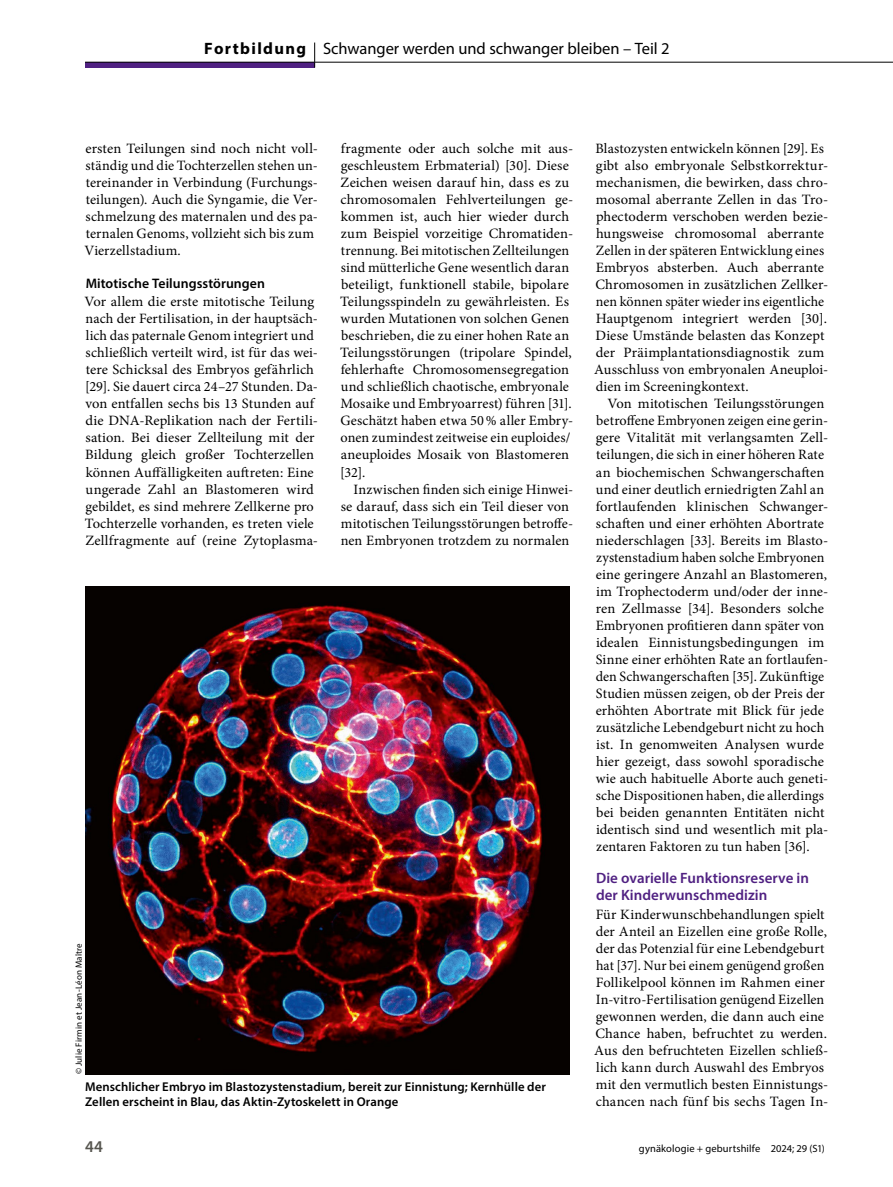
<style>
.page{position:relative;width:893px;height:1187px;background:#fff}
.page>*{position:absolute;margin:0;border:0;box-sizing:border-box;transform-origin:0 0}
.t1{font:16.5px "Myriad Pro";color:#000}
.t2{font:600 16.5px "Myriad Pro";color:#56554f}
.SectionHeading_1{font:600 15px/17px "Myriad Pro";color:#502182}
.Para_Indent{font:14.25px/17px "Minion Pro";letter-spacing:.005em;color:#000}
.Para_x{font:14.25px/17px "Minion Pro";letter-spacing:.005em;color:#000}
.SectionHeading_2{font:600 13.8px "Myriad Pro";letter-spacing:.005em;color:#000}
.Image_Caption_x{font:600 12.75px/15px "Myriad Pro";letter-spacing:.01em;color:#000}
.t3{font:10.5px "Myriad Pro";letter-spacing:.015em;color:#000}
.Image_Source_x{font:9px "Myriad Pro";letter-spacing:.015em;color:#000}
.s1{font-weight:700}
</style>
<div class="page">
<img style="left:85px;top:586px;width:485px;height:488px">
<div style="left:85px;top:62px;width:230px;height:5px;background:#502182"></div>
<hr style="left:85px;top:62px;width:230px;height:1px;background:#000">
<hr style="left:315px;top:62px;width:578px;height:1px;background:#000">
<svg style="left:314px;top:43px;width:1px;height:24px"></svg>
<p class="t1" style="left:204px;top:38px;width:467px"><span class="s1">Fortbildung</span> Schwanger werden und schwanger bleiben – Teil 2</p>
<p class="Para_Indent" style="left:84px;top:140px;width:235px">ersten Teilungen sind noch nicht voll&shy;ständig und die Tochterzellen stehen un&shy;tereinander in Verbindung (Furchungs&shy;teilungen). Auch die Syngamie, die Ver&shy;schmelzung des maternalen und des pa&shy;ternalen Genoms, vollzieht sich bis zum Vierzellstadium.</p>
<p class="SectionHeading_2" style="left:86px;top:274px;width:181px">Mitotische Teilungsstörungen</p>
<p class="Para_x" style="left:84px;top:293px;width:235px">Vor allem die erste mitotische Teilung nach der Fertilisation, in der hauptsäch&shy;lich das paternale Genom integriert und schließlich verteilt wird, ist für das wei&shy;tere Schicksal des Embryos gefährlich [29]. Sie dauert circa 24–27 Stunden. Da&shy;von entfallen sechs bis 13 Stunden auf die DNA-Replikation nach der Fertili&shy;sation. Bei dieser Zellteilung mit der Bildung gleich großer Tochterzellen können Auffälligkeiten auftreten: Eine ungerade Zahl an Blastomeren wird gebildet, es sind mehrere Zellkerne pro Tochterzelle vorhanden, es treten viele Zellfragmente auf (reine Zytoplasma-</p>
<p class="Para_x" style="left:340px;top:140px;width:235px">fragmente oder auch solche mit aus&shy;geschleustem Erbmaterial) [30]. Diese Zeichen weisen darauf hin, dass es zu chromosomalen Fehlverteilungen ge&shy;kommen ist, auch hier wieder durch zum Beispiel vorzeitige Chromatiden&shy;trennung. Bei mitotischen Zellteilungen sind mütterliche Gene wesentlich daran beteiligt, funktionell stabile, bipolare Teilungsspindeln zu gewährleisten. Es wurden Mutationen von solchen Genen beschrieben, die zu einer hohen Rate an Teilungsstörungen (tripolare Spindel, fehlerhafte Chromosomensegregation und schließlich chaotische, embryonale Mosaike und Embryoarrest) führen [31].<br>Geschätzt haben etwa 50% aller Embry&shy;onen zumindest zeitweise ein euploides/ aneuploides Mosaik von Blastomeren [32].</p>
<p class="Para_Indent" style="left:341px;top:480px;width:234px;text-indent:13px">Inzwischen finden sich einige Hinwei&shy;se darauf, dass sich ein Teil dieser von mitotischen Teilungsstörungen betroffe&shy;nen Embryonen trotzdem zu normalen</p>
<p class="Image_Source_x" style="left:73px;top:1073px;width:132px;rotate:-90deg">© Julie Firmin et Jean-Léon Maître</p>
<p class="Image_Caption_x" style="left:85px;top:1078px;width:462px">Menschlicher Embryo im Blastozystenstadium, bereit zur Einnistung; Kernhülle der<br>Zellen erscheint in Blau, das Aktin-Zytoskelett in Orange</p>
<p class="Para_Indent" style="left:594px;top:140px;width:236px">Blastozysten entwickeln können [29]. Es gibt also embryonale Selbstkorrektur&shy;mechanismen, die bewirken, dass chro&shy;mosomal aberrante Zellen in das Tro&shy;phectoderm verschoben werden bezie&shy;hungsweise chromosomal aberrante Zellen in der späteren Entwicklung eines Embryos absterben. Auch aberrante Chromosomen in zusätzlichen Zellker&shy;nen können später wieder ins eigentliche Hauptgenom integriert werden [30].<br>Diese Umstände belasten das Konzept der Präimplantationsdiagnostik zum Ausschluss von embryonalen Aneuploi&shy;dien im Screeningkontext.</p>
<p class="Para_Indent" style="left:596px;top:395px;width:234px;text-indent:12px">Von mitotischen Teilungsstörungen betroffene Embryonen zeigen eine gerin&shy;gere Vitalität mit verlangsamten Zell&shy;teilungen, die sich in einer höheren Rate an biochemischen Schwangerschaften und einer deutlich erniedrigten Zahl an fortlaufenden klinischen Schwanger&shy;schaften und einer erhöhten Abortrate niederschlagen [33]. Bereits im Blasto&shy;zystenstadium haben solche Embryonen eine geringere Anzahl an Blastomeren, im Trophectoderm und/oder der inne&shy;ren Zellmasse [34]. Besonders solche Embryonen profitieren dann später von idealen Einnistungsbedingungen im Sinne einer erhöhten Rate an fortlaufen&shy;den Schwangerschaften [35]. Zukünftige Studien müssen zeigen, ob der Preis der erhöhten Abortrate mit Blick für jede zusätzliche Lebendgeburt nicht zu hoch ist. In genomweiten Analysen wurde hier gezeigt, dass sowohl sporadische wie auch habituelle Aborte auch geneti&shy;sche Dispositionen haben, die allerdings bei beiden genannten Entitäten nicht identisch sind und wesentlich mit pla&shy;zentaren Faktoren zu tun haben [36].</p>
<p class="SectionHeading_1" style="left:596px;top:869px;width:214px">Die ovarielle Funktionsreserve in der Kinderwunschmedizin</p>
<p class="Para_x" style="left:594px;top:905px;width:236px">Für Kinderwunschbehandlungen spielt der Anteil an Eizellen eine große Rolle, der das Potenzial für eine Lebendgeburt hat [37]. Nur bei einem genügend großen Follikelpool können im Rahmen einer In-vitro-Fertilisation genügend Eizellen gewonnen werden, die dann auch eine Chance haben, befruchtet zu werden.<br>Aus den befruchteten Eizellen schließ&shy;lich kann durch Auswahl des Embryos mit den vermutlich besten Einnistungs&shy;chancen nach fünf bis sechs Tagen In-</p>
<p class="t2" style="left:85px;top:1135px;width:19px">44</p>
<p class="t3" style="left:639px;top:1141px;width:187px">gynäkologie + geburtshilfe 2024; 29 (S1)</p>
</div>
